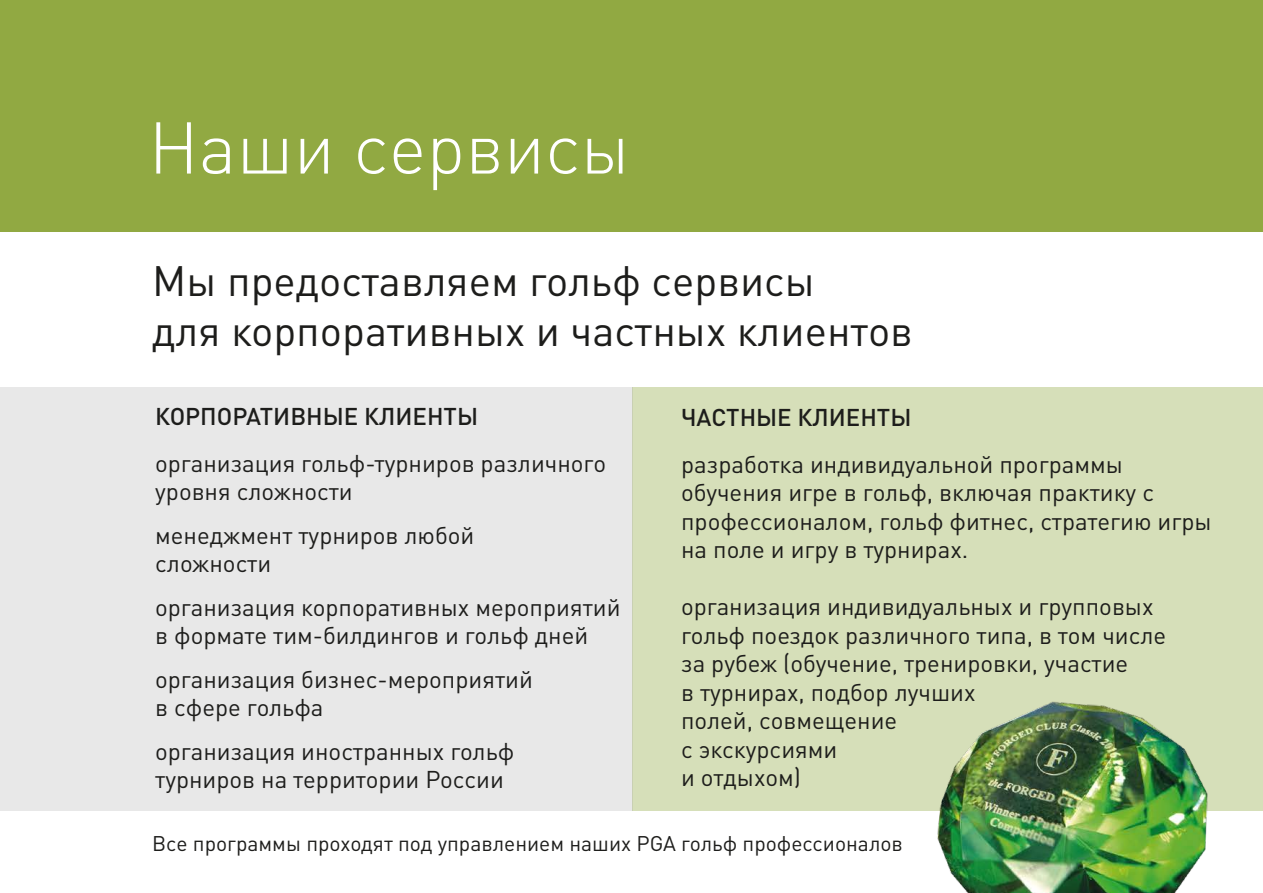
<style>
.page{position:relative;width:1263px;height:893px;background:#fff}
.page>*{position:absolute;margin:0;border:0;box-sizing:border-box;transform-origin:0 0}
.t1{font:300 72px "DIN Cyr";color:#fff}
.t2{font:42px/50.4px "DIN Cyr";color:#1d1d1b}
.t3{font:24px/28.5px "DIN Cyr";color:#1d1d1b}
.t4{font:500 24px "DIN Cyr";color:#1d1d1b}
.t5{font:21px "DIN Cyr";color:#1d1d1b}
</style>
<div class="page">
<div style="left:0;top:0;width:1263px;height:231px;background:#91a942"></div>
<div style="left:632px;top:387px;width:631px;height:424px;background:#d6dfb9"></div>
<div style="left:0;top:387px;width:632px;height:424px;background:#e8e8e8"></div>
<img style="left:937px;top:701px;width:271px;height:192px">
<h1 class="t1" style="left:148px;top:99px;width:482px">Наши сервисы</h1>
<h2 class="t2" style="left:152px;top:254px;width:762px">Мы предоставляем гольф сервисы<br>для корпоративных и частных клиентов</h2>
<p class="t4" style="left:155px;top:400px;width:324px">КОРПОРАТИВНЫЕ КЛИЕНТЫ</p>
<p class="t3" style="left:155px;top:448px;width:452px">организация гольф-турниров различного уровня сложности</p>
<p class="t3" style="left:155px;top:520px;width:321px">менеджмент турниров любой сложности</p>
<p class="t3" style="left:155px;top:592px;width:467px">организация корпоративных мероприятий в формате тим-билдингов и гольф дней</p>
<p class="t3" style="left:155px;top:664px;width:379px">организация бизнес-мероприятий в сфере гольфа</p>
<p class="t3" style="left:155px;top:736px;width:361px">организация иностранных гольф турниров на территории России</p>
<p class="t4" style="left:681px;top:401px;width:232px">ЧАСТНЫЕ КЛИЕНТЫ</p>
<p class="t3" style="left:681px;top:449px;width:532px">разработка индивидуальной программы обучения игре в гольф, включая практику с профессионалом, гольф фитнес, стратегию игры на поле и игру в турнирах.</p>
<p class="t3" style="left:681px;top:591px;width:487px">организация индивидуальных и групповых гольф поездок различного типа, в том числе за рубеж (обучение, тренировки, участие<br>в турнирах, подбор лучших<br>полей, совмещение<br>с экскурсиями<br>и отдыхом)</p>
<p class="t5" style="left:152px;top:829px;width:752px">Все программы проходят под управлением наших PGA гольф профессионалов</p>
</div>
